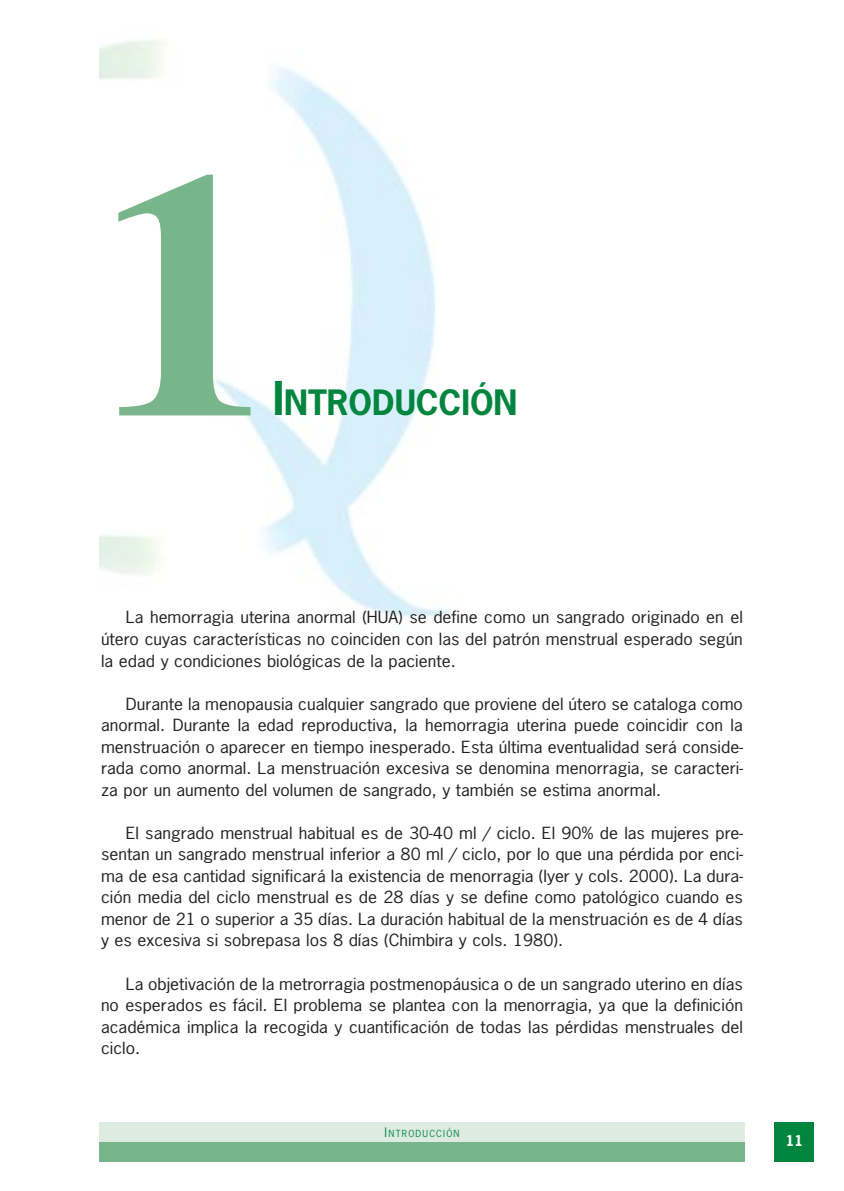
<style>
.page{position:relative;width:844px;height:1191px;background:#fff}
.page>*{position:absolute;margin:0;border:0;box-sizing:border-box;transform-origin:0 0}
.t1{font:700 350px "Times";color:#79b58b}
.t2{font:700 32.9px "News Gothic";color:#00853f}
.t3{font:15.75px/21.5px "News Gothic";color:#231f20;text-align:justify;scale:1.11 1}
.t4{font:700 14px "News Gothic";color:#fff}
.t5{font:9.1px "News Gothic";letter-spacing:.13em;color:#00853f}
.s1{font-size:43.75px}
.s2{font-size:12.25px}
</style>
<div class="page">
<img style="left:99px;top:40px;width:350px;height:577px">
<div style="left:99px;top:1141px;width:645px;height:20px;background:#79b58b"></div>
<div style="left:99px;top:1122px;width:645px;height:19px;background:#ddebe0"></div>
<div style="left:774px;top:1122px;width:40px;height:39px;background:#00853f"></div>
<h1 class="t1" style="left:96px;top:153px;width:176px">1</h1>
<h2 class="t2" style="left:272px;top:390px;width:246px"><span class="s1">I</span>NTRODUCCIÓN</h2>
<p class="t3" style="left:101px;top:608px;width:579px;text-indent:25px">La hemorragia uterina anormal (HUA) se define como un sangrado originado en el útero cuyas características no coinciden con las del patrón menstrual esperado según la edad y condiciones biológicas de la paciente.</p>
<p class="t3" style="left:101px;top:694px;width:579px;text-indent:25px">Durante la menopausia cualquier sangrado que proviene del útero se cataloga como anormal. Durante la edad reproductiva, la hemorragia uterina puede coincidir con la menstruación o aparecer en tiempo inesperado. Esta última eventualidad será conside&shy;rada como anormal. La menstruación excesiva se denomina menorragia, se caracteri&shy;za por un aumento del volumen de sangrado, y también se estima anormal.</p>
<p class="t3" style="left:101px;top:823px;width:579px;text-indent:25px">El sangrado menstrual habitual es de 30-40 ml / ciclo. El 90% de las mujeres pre&shy;sentan un sangrado menstrual inferior a 80 ml / ciclo, por lo que una pérdida por enci&shy;ma de esa cantidad significará la existencia de menorragia (Iyer y cols. 2000). La dura&shy;ción media del ciclo menstrual es de 28 días y se define como patológico cuando es menor de 21 o superior a 35 días. La duración habitual de la menstruación es de 4 días y es excesiva si sobrepasa los 8 días (Chimbira y cols. 1980).</p>
<p class="t3" style="left:101px;top:974px;width:579px;text-indent:25px">La objetivación de la metrorragia postmenopáusica o de un sangrado uterino en días no esperados es fácil. El problema se plantea con la menorragia, ya que la definición académica implica la recogida y cuantificación de todas las pérdidas menstruales del ciclo.</p>
<p class="t5" style="left:384px;top:1129px;width:77px"><span class="s2">I</span>NTRODUCCIÓN</p>
<p class="t4" style="left:785px;top:1135px;width:19px">11</p>
</div>
